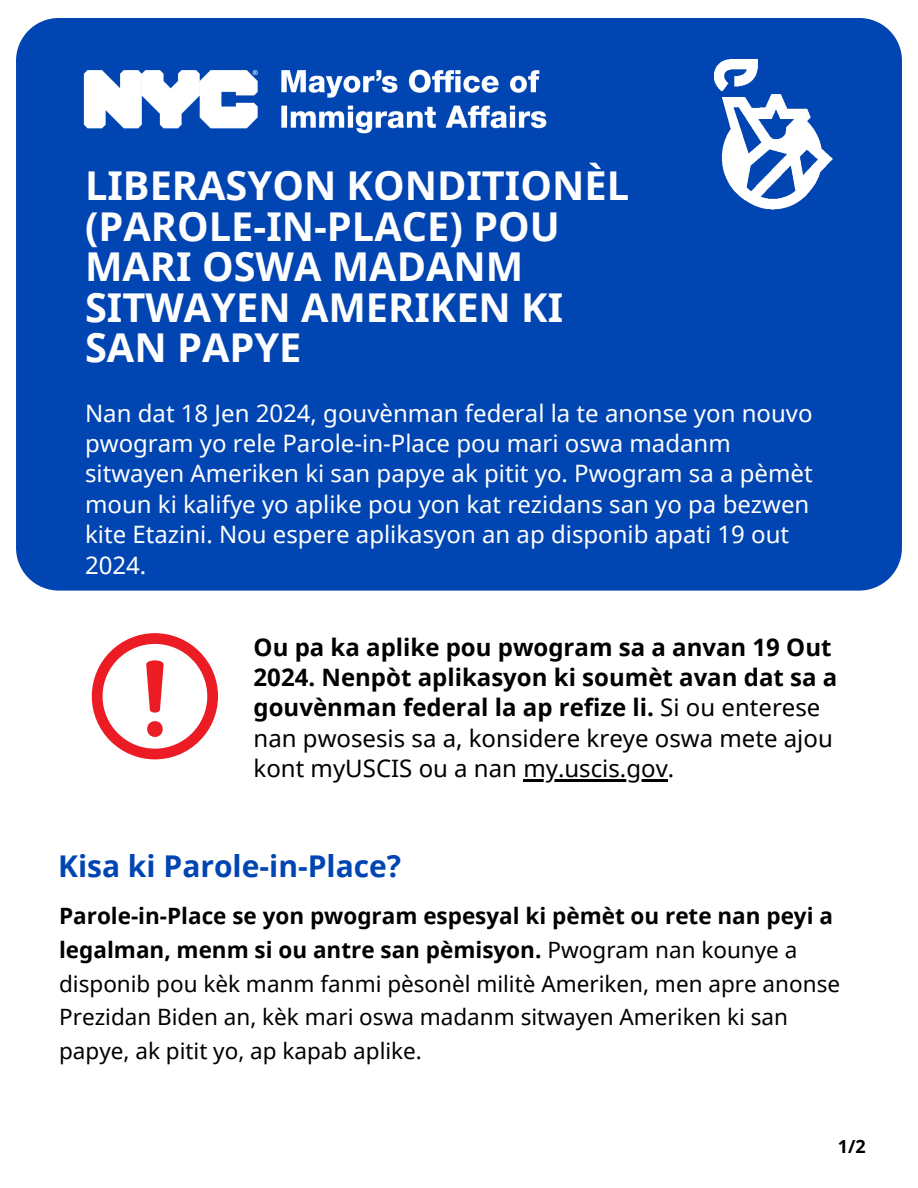
<style>
.page{position:relative;width:918px;height:1188px;background:#fff}
.page>*{position:absolute;margin:0;border:0;box-sizing:border-box;transform-origin:0 0}
.t1{font:700 39.75px/40.5px "Noto Sans";color:#fefefe}
.t2{font:700 30px "Noto Sans";color:#0045b2}
.t3{font:24px/30.3px "Noto Sans";color:#fff}
.t4{font:700 24px/30.3px "Noto Sans";color:#000}
.t5{font:22.5px/33.8px "Noto Sans";color:#000}
.t6{font:700 18px "Noto Sans";color:#000}
.s1{font-weight:400}
.s2{font-weight:700}
</style>
<div class="page">
<div style="left:16px;top:18px;width:886px;height:573px;background:#0045b2"></div>
<img style="left:58px;top:53px;width:519px;height:95px">
<img style="left:714px;top:60px;width:119px;height:150px">
<svg style="left:92px;top:633px;width:126px;height:126px"></svg>
<hr style="left:523px;top:779px;width:145px;height:3px;background:#000">
<p class="t1" style="left:85px;top:165px;width:546px">LIBERASYON KONDITIONÈL (PAROLE-IN-PLACE) POU<br>MARI OSWA MADANM<br>SITWAYEN AMERIKEN KI<br>SAN PAPYE</p>
<p class="t3" style="left:85px;top:397px;width:729px">Nan dat 18 Jen 2024, gouvènman federal la te anonse yon nouvo pwogram yo rele Parole-in-Place pou mari oswa madanm sitwayen Ameriken ki san papye ak pitit yo. Pwogram sa a pèmèt moun ki kalifye yo aplike pou yon kat rezidans san yo pa bezwen kite Etazini. Nou espere aplikasyon an ap disponib apati 19 out 2024.</p>
<h3 class="t4" style="left:254px;top:631px;width:585px">Ou pa ka aplike pou pwogram sa a anvan 19 Out 2024. Nenpòt aplikasyon ki soumèt avan dat sa a gouvènman federal la ap refize li. <span class="s1">Si ou enterese nan pwosesis sa a, konsidere kreye oswa mete ajou kont myUSCIS ou a nan my.uscis.gov.</span></h3>
<h3 class="t2" style="left:58px;top:845px;width:345px">Kisa ki Parole-in-Place?</h3>
<p class="t5" style="left:59px;top:898px;width:782px"><span class="s2">Parole-in-Place se yon pwogram espesyal ki pèmèt ou rete nan peyi a legalman, menm si ou antre san pèmisyon.</span> Pwogram nan kounye a disponib pou kèk manm fanmi pèsonèl militè Ameriken, men apre anonse Prezidan Biden an, kèk mari oswa madanm sitwayen Ameriken ki san papye, ak pitit yo, ap kapab aplike.</p>
<h3 class="t6" style="left:838px;top:1134px;width:29px">1/2</h3>
</div>
